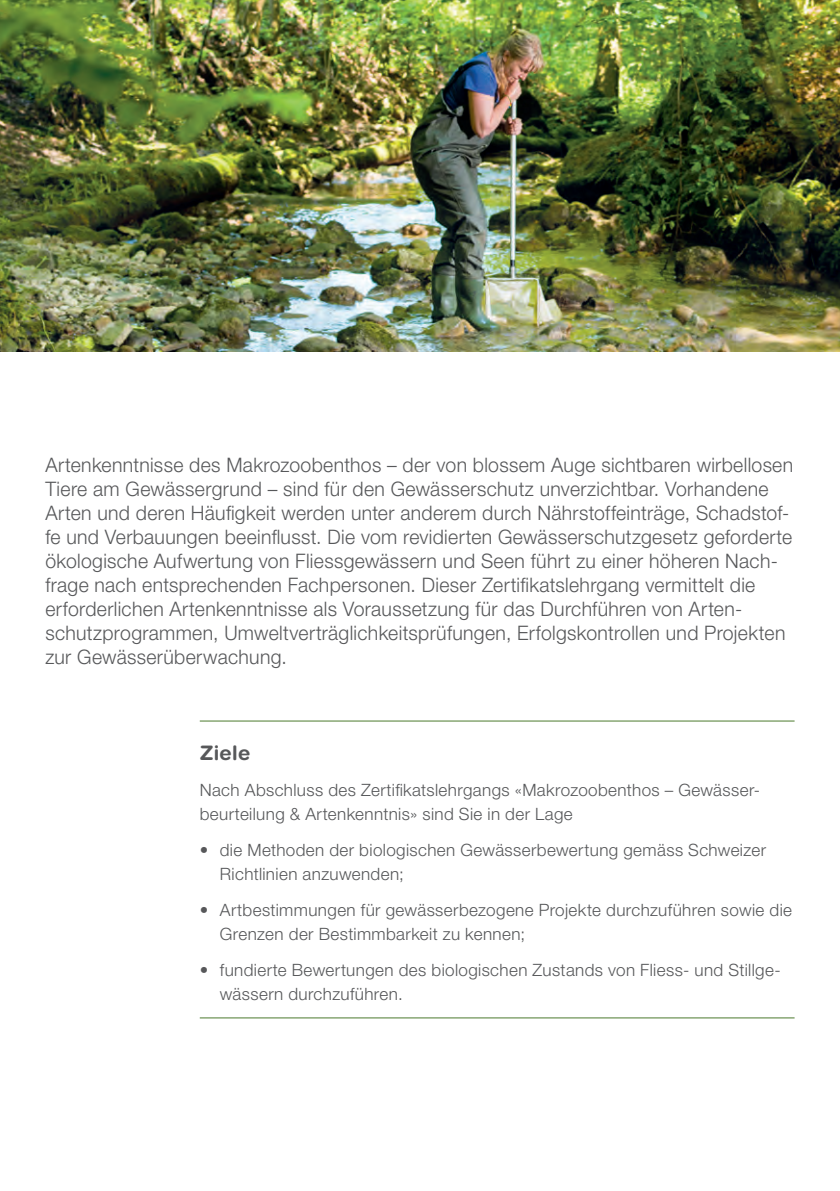
<style>
.page{position:relative;width:840px;height:1191px;background:#fff}
.page>*{position:absolute;margin:0;border:0;box-sizing:border-box;transform-origin:0 0}
.t1{font:300 20px/24px "Helvetica Neue LT Pro";letter-spacing:.015em;color:#57585a}
.t2{font:700 20px "Helvetica Rounded LT Std";letter-spacing:.015em;color:#57585a}
.t3{font:300 17px/24px "Helvetica Neue LT Pro";letter-spacing:.025em;color:#57585a}
</style>
<div class="page">
<img style="left:0;top:0;width:839px;height:352px">
<hr style="left:200px;top:720px;width:594px;height:2px;background:#8fac7c">
<hr style="left:200px;top:1017px;width:594px;height:1px;background:#8fac7c">
<p class="t1" style="left:45px;top:452px;width:749px">Artenkenntnisse des Makrozoobenthos – der von blossem Auge sichtbaren wirbellosen Tiere am Gewässergrund – sind für den Gewässerschutz unverzichtbar. Vorhandene Arten und deren Häufigkeit werden unter anderem durch Nährstoffeinträge, Schadstof&shy;fe und Verbauungen beeinflusst. Die vom revidierten Gewässerschutzgesetz geforderte ökologische Aufwertung von Fliessgewässern und Seen führt zu einer höheren Nach&shy;frage nach entsprechenden Fachpersonen. Dieser Zertifikatslehrgang vermittelt die erforderlichen Artenkenntnisse als Voraussetzung für das Durchführen von Arten&shy;schutzprogrammen, Umweltverträglichkeitsprüfungen, Erfolgskontrollen und Projekten zur Gewässerüberwachung.</p>
<p class="t2" style="left:200px;top:740px;width:52px">Ziele</p>
<p class="t3" style="left:200px;top:777px;width:559px">Nach Abschluss des Zertifikatslehrgangs «Makrozoobenthos – Gewässer&shy;beurteilung &amp; Artenkenntnis» sind Sie in der Lage</p>
<p class="t3" style="left:220px;top:837px;width:547px;text-indent:-20px">• die Methoden der biologischen Gewässerbewertung gemäss Schweizer<br>Richtlinien anzuwenden;</p>
<p class="t3" style="left:220px;top:897px;width:573px;text-indent:-20px">• Artbestimmungen für gewässerbezogene Projekte durchzuführen sowie die<br>Grenzen der Bestimmbarkeit zu kennen;</p>
<p class="t3" style="left:220px;top:957px;width:562px;text-indent:-20px">• fundierte Bewertungen des biologischen Zustands von Fliess- und Stillge&shy;wässern durchzuführen.</p>
</div>
